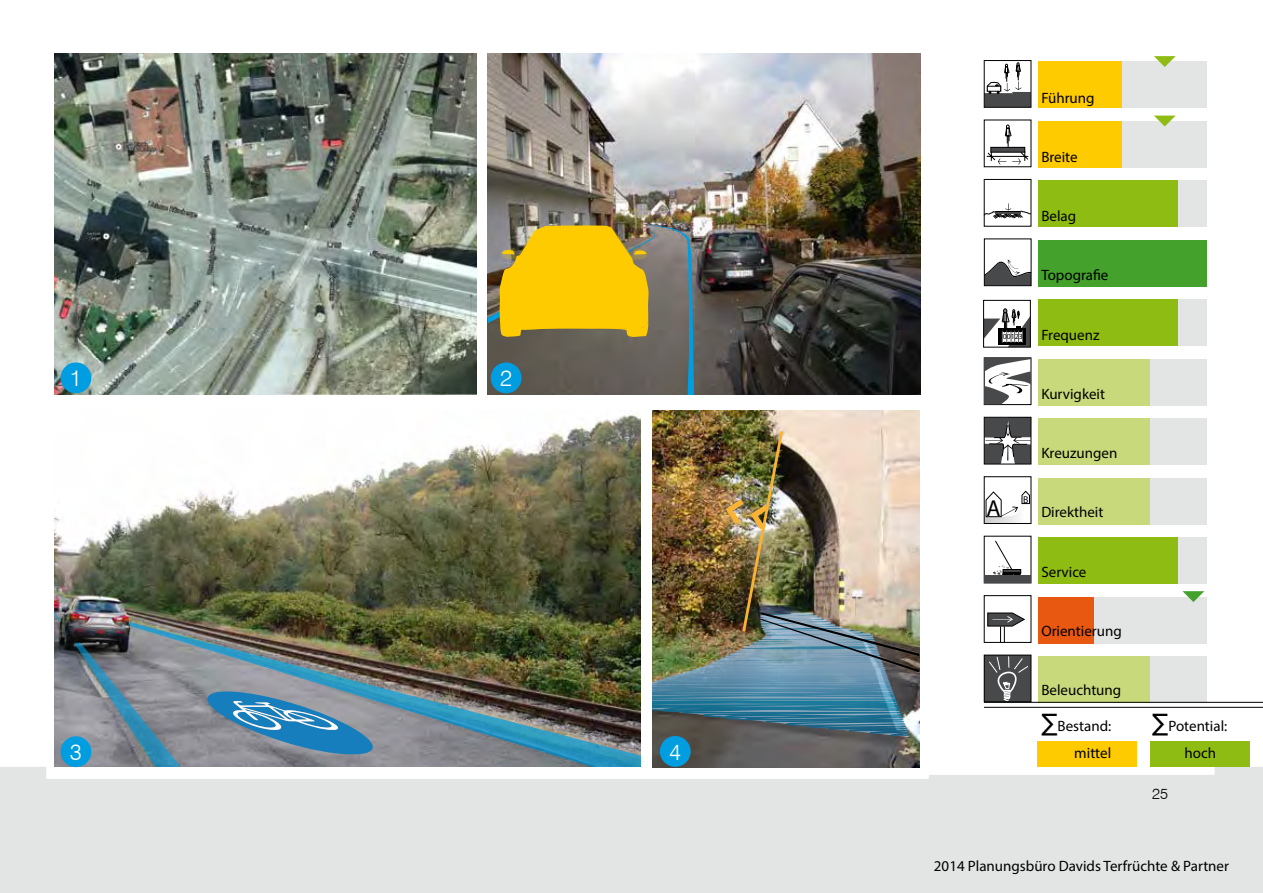
<style>
.page{position:relative;width:1263px;height:893px;background:#fff}
.page>*{position:absolute;margin:0;border:0;box-sizing:border-box;transform-origin:0 0}
.t1{font:23.1px "Myriad Pro";color:#000}
.t2{font:300 22.5px "Swiss 721 BT";color:#fff}
.t3{font:15px/27px "Myriad Pro";color:#000}
.t4{font:300 15px "Swiss 721 BT";color:#000}
.t5{font:9.9px "Myriad Pro";color:#000}
.t6{font:7.8px "Myriad Pro";color:#000}
.s1{font-family:"Swiss 721 BT";font-size:24px}
</style>
<div class="page">
<svg style="left:0;top:767px;width:1263px;height:126px;background:#e4e5e5"></svg>
<svg style="left:986px;top:203px;width:43px;height:16px"></svg>
<svg style="left:983px;top:258px;width:49px;height:28px"></svg>
<div style="left:984px;top:239px;width:47px;height:47px;border:1px solid #000"></div>
<svg style="left:986px;top:419px;width:43px;height:43px"></svg>
<div style="left:984px;top:417px;width:47px;height:47px;border:1px solid #000"></div>
<svg style="left:987px;top:613px;width:38px;height:28px"></svg>
<div style="left:984px;top:595px;width:47px;height:48px;border:1px solid #000"></div>
<svg style="left:986px;top:491px;width:43px;height:31px"></svg>
<div style="left:984px;top:476px;width:47px;height:48px;border:1px solid #000"></div>
<svg style="left:984px;top:60px;width:47px;height:48px"></svg>
<svg style="left:986px;top:125px;width:43px;height:39px"></svg>
<svg style="left:984px;top:358px;width:47px;height:47px"></svg>
<svg style="left:993px;top:540px;width:28px;height:35px"></svg>
<div style="left:984px;top:575px;width:47px;height:8px;background:#48494b"></div>
<div style="left:984px;top:655px;width:47px;height:47px;background:#48494b"></div>
<div style="left:984px;top:655px;width:47px;height:47px;border:1px solid #000"></div>
<svg style="left:988px;top:656px;width:41px;height:45px"></svg>
<div style="left:983px;top:300px;width:47px;height:47px;border:1px solid #000"></div>
<svg style="left:983px;top:309px;width:47px;height:38px"></svg>
<div style="left:1038px;top:62px;width:28px;height:46px;background:#feca00"></div>
<div style="left:1066px;top:62px;width:28px;height:46px;background:#feca00"></div>
<div style="left:1094px;top:62px;width:28px;height:46px;background:#feca00"></div>
<div style="left:1122px;top:62px;width:28px;height:46px;background:#e3e4e4"></div>
<div style="left:1150px;top:62px;width:29px;height:46px;background:#e3e4e4"></div>
<div style="left:1178px;top:62px;width:29px;height:46px;background:#e3e4e4"></div>
<svg style="left:1154px;top:56px;width:22px;height:11px"></svg>
<div style="left:1038px;top:121px;width:28px;height:47px;background:#feca00"></div>
<div style="left:1066px;top:121px;width:28px;height:47px;background:#feca00"></div>
<div style="left:1094px;top:121px;width:28px;height:47px;background:#feca00"></div>
<div style="left:1122px;top:121px;width:28px;height:47px;background:#e3e4e4"></div>
<div style="left:1150px;top:121px;width:29px;height:47px;background:#e3e4e4"></div>
<div style="left:1178px;top:121px;width:29px;height:47px;background:#e3e4e4"></div>
<svg style="left:1154px;top:116px;width:21px;height:10px"></svg>
<div style="left:1038px;top:180px;width:28px;height:47px;background:#8fbc13"></div>
<div style="left:1066px;top:180px;width:28px;height:47px;background:#8fbc13"></div>
<div style="left:1094px;top:180px;width:28px;height:47px;background:#8fbc13"></div>
<div style="left:1122px;top:180px;width:28px;height:47px;background:#8fbc13"></div>
<div style="left:1150px;top:180px;width:29px;height:47px;background:#8fbc13"></div>
<div style="left:1178px;top:180px;width:29px;height:47px;background:#e3e4e4"></div>
<div style="left:1038px;top:240px;width:28px;height:47px;background:#44a12b"></div>
<div style="left:1066px;top:240px;width:28px;height:47px;background:#44a12b"></div>
<div style="left:1094px;top:240px;width:28px;height:47px;background:#44a12b"></div>
<div style="left:1122px;top:240px;width:28px;height:47px;background:#44a12b"></div>
<div style="left:1150px;top:240px;width:29px;height:47px;background:#44a12b"></div>
<div style="left:1178px;top:240px;width:29px;height:47px;background:#44a12b"></div>
<div style="left:1038px;top:299px;width:28px;height:47px;background:#8fbc13"></div>
<div style="left:1066px;top:299px;width:28px;height:47px;background:#8fbc13"></div>
<div style="left:1094px;top:299px;width:28px;height:47px;background:#8fbc13"></div>
<div style="left:1122px;top:299px;width:28px;height:47px;background:#8fbc13"></div>
<div style="left:1150px;top:299px;width:29px;height:47px;background:#8fbc13"></div>
<div style="left:1178px;top:299px;width:29px;height:47px;background:#e3e4e4"></div>
<div style="left:1038px;top:359px;width:28px;height:47px;background:#c8d97b"></div>
<div style="left:1066px;top:359px;width:28px;height:47px;background:#c8d97b"></div>
<div style="left:1094px;top:359px;width:28px;height:47px;background:#c8d97b"></div>
<div style="left:1122px;top:359px;width:28px;height:47px;background:#c8d97b"></div>
<div style="left:1150px;top:359px;width:29px;height:47px;background:#e3e4e4"></div>
<div style="left:1178px;top:359px;width:29px;height:47px;background:#e3e4e4"></div>
<div style="left:1038px;top:418px;width:28px;height:47px;background:#c8d97b"></div>
<div style="left:1066px;top:418px;width:28px;height:47px;background:#c8d97b"></div>
<div style="left:1094px;top:418px;width:28px;height:47px;background:#c8d97b"></div>
<div style="left:1122px;top:418px;width:28px;height:47px;background:#c8d97b"></div>
<div style="left:1150px;top:418px;width:29px;height:47px;background:#e3e4e4"></div>
<div style="left:1178px;top:418px;width:29px;height:47px;background:#e3e4e4"></div>
<div style="left:1038px;top:478px;width:28px;height:46px;background:#c8d97b"></div>
<div style="left:1066px;top:478px;width:28px;height:46px;background:#c8d97b"></div>
<div style="left:1094px;top:478px;width:28px;height:46px;background:#c8d97b"></div>
<div style="left:1122px;top:478px;width:28px;height:46px;background:#c8d97b"></div>
<div style="left:1150px;top:478px;width:29px;height:46px;background:#e3e4e4"></div>
<div style="left:1178px;top:478px;width:29px;height:46px;background:#e3e4e4"></div>
<div style="left:1038px;top:537px;width:28px;height:47px;background:#8fbc13"></div>
<div style="left:1066px;top:537px;width:28px;height:47px;background:#8fbc13"></div>
<div style="left:1094px;top:537px;width:28px;height:47px;background:#8fbc13"></div>
<div style="left:1122px;top:537px;width:28px;height:47px;background:#8fbc13"></div>
<div style="left:1150px;top:537px;width:29px;height:47px;background:#8fbc13"></div>
<div style="left:1178px;top:537px;width:29px;height:47px;background:#e3e4e4"></div>
<div style="left:1038px;top:597px;width:28px;height:46px;background:#e85811"></div>
<div style="left:1066px;top:597px;width:28px;height:46px;background:#e85811"></div>
<div style="left:1094px;top:597px;width:28px;height:46px;background:#e3e4e4"></div>
<div style="left:1122px;top:597px;width:28px;height:46px;background:#e3e4e4"></div>
<div style="left:1150px;top:597px;width:29px;height:46px;background:#e3e4e4"></div>
<div style="left:1178px;top:597px;width:29px;height:46px;background:#e3e4e4"></div>
<svg style="left:1182px;top:591px;width:22px;height:11px"></svg>
<div style="left:1038px;top:656px;width:28px;height:47px;background:#c8d97b"></div>
<div style="left:1066px;top:656px;width:28px;height:47px;background:#c8d97b"></div>
<div style="left:1094px;top:656px;width:28px;height:47px;background:#c8d97b"></div>
<div style="left:1122px;top:656px;width:28px;height:47px;background:#c8d97b"></div>
<div style="left:1150px;top:656px;width:29px;height:47px;background:#e3e4e4"></div>
<div style="left:1178px;top:656px;width:29px;height:47px;background:#e3e4e4"></div>
<img style="left:487px;top:54px;width:433px;height:341px">
<svg style="left:487px;top:225px;width:208px;height:170px;background:#a58e3b"></svg>
<img style="left:54px;top:54px;width:422px;height:341px">
<img style="left:54px;top:411px;width:586px;height:356px">
<img style="left:130px;top:622px;width:510px;height:145px">
<svg style="left:74px;top:642px;width:117px;height:125px;background:#7c8893"></svg>
<svg style="left:54px;top:609px;width:6px;height:14px"></svg>
<svg style="left:200px;top:691px;width:190px;height:64px;background:#6891ad"></svg>
<img style="left:653px;top:737px;width:266px;height:30px">
<img style="left:653px;top:410px;width:266px;height:327px">
<div style="left:61px;top:362px;width:30px;height:31px;background:#009ee0;border-radius:50%"></div>
<div style="left:491px;top:362px;width:31px;height:31px;background:#009ee0;border-radius:50%"></div>
<div style="left:61px;top:736px;width:30px;height:31px;background:#009ee0;border-radius:50%"></div>
<div style="left:660px;top:736px;width:31px;height:31px;background:#009ee0;border-radius:50%"></div>
<div style="left:1151px;top:741px;width:99px;height:26px;background:#8fbc13"></div>
<hr style="left:984px;top:702px;width:279px;height:1px;background:#000">
<hr style="left:984px;top:707px;width:279px;height:1px;background:#000">
<div style="left:1037px;top:741px;width:100px;height:26px;background:#feca00"></div>
<p class="t2" style="left:70px;top:365px;width:13px">1</p>
<p class="t2" style="left:500px;top:365px;width:13px">2</p>
<p class="t2" style="left:70px;top:739px;width:13px">3</p>
<p class="t2" style="left:669px;top:738px;width:13px">4</p>
<p class="t3" style="left:1041px;top:84px;width:55px">Führung</p>
<p class="t3" style="left:1041px;top:143px;width:38px">Breite</p>
<p class="t3" style="left:1041px;top:202px;width:36px">Belag</p>
<p class="t6" style="left:1003px;top:332px;width:21px">00123</p>
<p class="t3" style="left:1041px;top:262px;width:69px">Topografie</p>
<p class="t3" style="left:1041px;top:321px;width:60px">Frequenz</p>
<p class="t3" style="left:1041px;top:380px;width:65px">Kurvigkeit</p>
<h1 class="t1" style="left:986px;top:494px;width:16px">A</h1>
<p class="t5" style="left:1023px;top:493px;width:7px">B</p>
<p class="t3" style="left:1041px;top:439px;width:78px">Kreuzungen</p>
<p class="t3" style="left:1041px;top:499px;width:64px">Direktheit</p>
<p class="t3" style="left:1041px;top:558px;width:47px">Service</p>
<p class="t3" style="left:1041px;top:617px;width:82px">Orientierung</p>
<p class="t3" style="left:1041px;top:676px;width:81px">Beleuchtung</p>
<p class="t3" style="left:1041px;top:712px;width:71px;text-align:right"><span class="s1">∑</span>Bestand: mittel</p>
<p class="t3" style="left:1184px;top:712px;width:44px;text-indent:-32px"><span class="s1">∑</span>Potential: hoch</p>
<p class="t4" style="left:1152px;top:784px;width:17px">25</p>
<p class="t3" style="left:934px;top:852px;width:297px">2014 Planungsbüro Davids Terfrüchte &amp; Partner</p>
</div>
